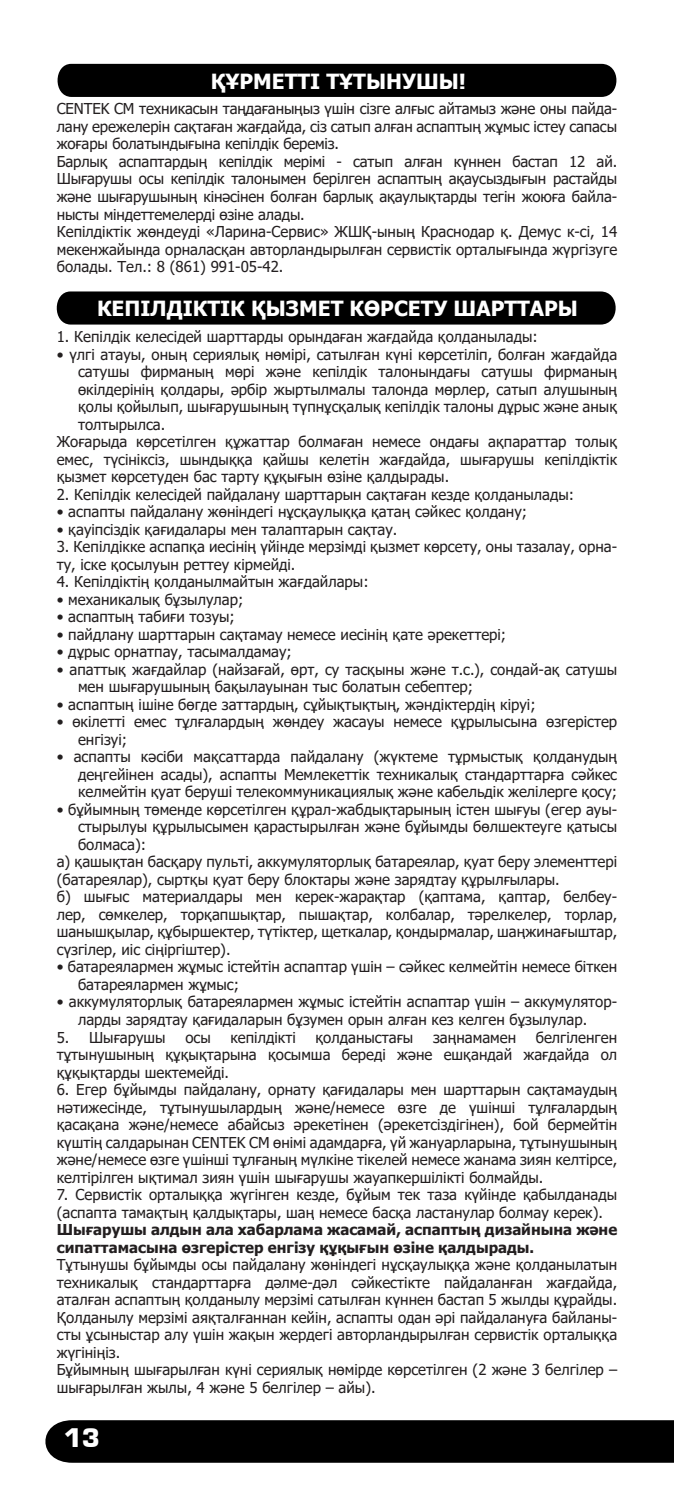
<style>
.page{position:relative;width:674px;height:1489px;background:#fff}
.page>*{position:absolute;margin:0;border:0;box-sizing:border-box;transform-origin:0 0}
.t1{font:700 25px "Europe";color:#fff}
.t2{font:700 20.75px "Tahoma";color:#fff}
.t3{font:15px/17.5px "Tahoma";color:#231f20;text-align:justify}
.t4{font:700 15px/17.5px "Tahoma";color:#231f20}
</style>
<div class="page">
<div style="left:45px;top:1420px;width:628px;height:42px;background:#000"></div>
<div style="left:57px;top:64px;width:560px;height:33px;background:#000"></div>
<div style="left:56px;top:291px;width:560px;height:33px;background:#000"></div>
<p class="t2" style="left:210px;top:67px;width:257px">ҚҰРМЕТТІ ТҰТЫНУШЫ!</p>
<p class="t3" style="left:57px;top:101px;width:561px">CENTEK СМ техникасын таңдағаныңыз үшін сізге алғыс айтамыз және оны пайда&shy;лану ережелерін сақтаған жағдайда, сіз сатып алған аспаптың жұмыс істеу сапасы жоғары болатындығына кепілдік береміз.</p>
<p class="t3" style="left:57px;top:154px;width:561px">Барлық аспаптардың кепілдік мерімі - сатып алған күннен бастап 12 ай.<br>Шығарушы осы кепілдік талонымен берілген аспаптың ақаусыздығын растайды және шығарушының кінәсінен болған барлық ақаулықтарды тегін жоюға байла&shy;нысты міндеттемелерді өзіне алады.</p>
<p class="t3" style="left:57px;top:224px;width:561px">Кепілдіктік жөндеуді «Ларина-Сервис» ЖШҚ-ының Краснодар қ. Демус к-сі, 14 мекенжайында орналасқан авторландырылған сервистік орталығында жүргізуге болады. Тел.: 8 (861) 991-05-42.</p>
<p class="t2" style="left:97px;top:294px;width:482px">КЕПІЛДІКТІК ҚЫЗМЕТ КӨРСЕТУ ШАРТТАРЫ</p>
<p class="t3" style="left:57px;top:329px;width:482px">1. Кепілдік келесідей шарттарды орындаған жағдайда қолданылады:</p>
<p class="t3" style="left:78px;top:346px;width:540px;text-indent:-21px">• үлгі атауы, оның сериялық нөмірі, сатылған күні көрсетіліп, болған жағдайда сатушы фирманың мөрі және кепілдік талонындағы сатушы фирманың өкілдерінің қолдары, әрбір жыртылмалы талонда мөрлер, сатып алушының қолы қойылып, шығарушының түпнұсқалық кепілдік талоны дұрыс және анық толтырылса.</p>
<p class="t3" style="left:57px;top:434px;width:561px">Жоғарыда көрсетілген құжаттар болмаған немесе ондағы ақпараттар толық емес, түсініксіз, шындыққа қайшы келетін жағдайда, шығарушы кепілдіктік қызмет көрсетуден бас тарту құқығын өзіне қалдырады.</p>
<p class="t3" style="left:57px;top:486px;width:518px">2. Кепілдік келесідей пайдалану шарттарын сақтаған кезде қолданылады:</p>
<p class="t3" style="left:57px;top:504px;width:471px">• аспапты пайдалану жөніндегі нұсқаулыққа қатаң сәйкес қолдану;</p>
<p class="t3" style="left:57px;top:521px;width:342px">• қауіпсіздік қағидалары мен талаптарын сақтау.</p>
<p class="t3" style="left:57px;top:539px;width:561px">3. Кепілдікке аспапқа иесінің үйінде мерзімді қызмет көрсету, оны тазалау, орна&shy;ту, іске қосылуын реттеу кірмейді.</p>
<p class="t3" style="left:57px;top:574px;width:313px">4. Кепілдіктің қолданылмайтын жағдайлары:</p>
<p class="t3" style="left:57px;top:591px;width:188px">• механикалық бұзылулар;</p>
<p class="t3" style="left:57px;top:609px;width:179px">• аспаптың табиғи тозуы;</p>
<p class="t3" style="left:57px;top:626px;width:451px">• пайдлану шарттарын сақтамау немесе иесінің қате әрекеттері;</p>
<p class="t3" style="left:57px;top:644px;width:236px">• дұрыс орнатпау, тасымалдамау;</p>
<p class="t3" style="left:78px;top:661px;width:540px;text-indent:-21px">• апаттық жағдайлар (найзағай, өрт, су тасқыны және т.с.), сондай-ақ сатушы мен шығарушының бақылауынан тыс болатын себептер;</p>
<p class="t3" style="left:57px;top:696px;width:480px">• аспаптың ішіне бөгде заттардың, сұйықтықтың, жәндіктердің кіруі;</p>
<p class="t3" style="left:78px;top:714px;width:540px;text-indent:-21px">• өкілетті емес тұлғалардың жөндеу жасауы немесе құрылысына өзгерістер енгізуі;</p>
<p class="t3" style="left:78px;top:749px;width:540px;text-indent:-21px">• аспапты кәсіби мақсаттарда пайдалану (жүктеме тұрмыстық қолданудың деңгейінен асады), аспапты Мемлекеттік техникалық стандарттарға сәйкес келмейтін қуат беруші телекоммуникациялық және кабельдік желілерге қосу;</p>
<p class="t3" style="left:78px;top:801px;width:540px;text-indent:-21px">• бұйымның төменде көрсетілген құрал-жабдықтарының істен шығуы (егер ауы&shy;стырылуы құрылысымен қарастырылған және бұйымды бөлшектеуге қатысы болмаса):</p>
<p class="t3" style="left:57px;top:854px;width:561px">а) қашықтан басқару пульті, аккумуляторлық батареялар, қуат беру элементтері (батареялар), сыртқы қуат беру блоктары және зарядтау құрылғылары.</p>
<p class="t3" style="left:57px;top:889px;width:561px">б) шығыс материалдары мен керек-жарақтар (қаптама, қаптар, белбеу&shy;лер, сөмкелер, торқапшықтар, пышақтар, колбалар, тәрелкелер, торлар, шанышқылар, құбыршектер, түтіктер, щеткалар, қондырмалар, шаңжинағыштар, сүзгілер, иіс сіңіргіштер).</p>
<p class="t3" style="left:78px;top:959px;width:540px;text-indent:-21px">• батареялармен жұмыс істейтін аспаптар үшін – сәйкес келмейтін немесе біткен батареялармен жұмыс;</p>
<p class="t3" style="left:57px;top:994px;width:561px;text-align:center">• аккумуляторлық батареялармен жұмыс істейтін аспаптар үшін – аккумулятор&shy;ларды зарядтау қағидаларын бұзумен орын алған кез келген бұзылулар.</p>
<p class="t3" style="left:57px;top:1029px;width:110px">5. Шығарушы</p>
<p class="t3" style="left:185px;top:1029px;width:27px">осы</p>
<p class="t3" style="left:230px;top:1029px;width:67px">кепілдікті</p>
<p class="t3" style="left:315px;top:1029px;width:99px">қолданыстағы</p>
<p class="t3" style="left:433px;top:1029px;width:85px">заңнамамен</p>
<p class="t3" style="left:57px;top:1029px;width:561px;text-indent:478px">белгіленген тұтынушының құқықтарына қосымша береді және ешқандай жағдайда ол құқықтарды шектемейді.</p>
<p class="t3" style="left:57px;top:1081px;width:561px">6. Егер бұйымды пайдалану, орнату қағидалары мен шарттарын сақтамаудың нәтижесінде, тұтынушылардың және/немесе өзге де үшінші тұлғалардың қасақана және/немесе абайсыз әрекетінен (әрекетсіздігінен), бой бермейтін күштің салдарынан CENTEK СМ өнімі адамдарға, үй жануарларына, тұтынушының және/немесе өзге үшінші тұлғаның мүлкіне тікелей немесе жанама зиян келтірсе, келтірілген ықтимал зиян үшін шығарушы жауапкершілікті болмайды.</p>
<p class="t3" style="left:57px;top:1186px;width:561px">7. Сервистік орталыққа жүгінген кезде, бұйым тек таза күйінде қабылданады (аспапта тамақтың қалдықтары, шаң немесе басқа ластанулар болмау керек).</p>
<p class="t4" style="left:57px;top:1221px;width:561px">Шығарушы алдын ала хабарлама жасамай, аспаптың дизайнына және сипаттамасына өзгерістер енгізу құқығын өзіне қалдырады.</p>
<p class="t3" style="left:57px;top:1256px;width:561px">Тұтынушы бұйымды осы пайдалану жөніндегі нұсқаулыққа және қолданылатын техникалық стандарттарға дәлме-дәл сәйкестікте пайдаланған жағдайда, аталған аспаптың қолданылу мерзімі сатылған күннен бастап 5 жылды құрайды.<br>Қолданылу мерзімі аяқталғаннан кейін, аспапты одан әрі пайдалануға байланы&shy;сты ұсыныстар алу үшін жақын жердегі авторландырылған сервистік орталыққа жүгініңіз.</p>
<p class="t3" style="left:57px;top:1361px;width:561px">Бұйымның шығарылған күні сериялық нөмірде көрсетілген (2 және 3 белгілер – шығарылған жылы, 4 және 5 белгілер – айы).</p>
<h1 class="t1" style="left:64px;top:1423px;width:37px">13</h1>
</div>
